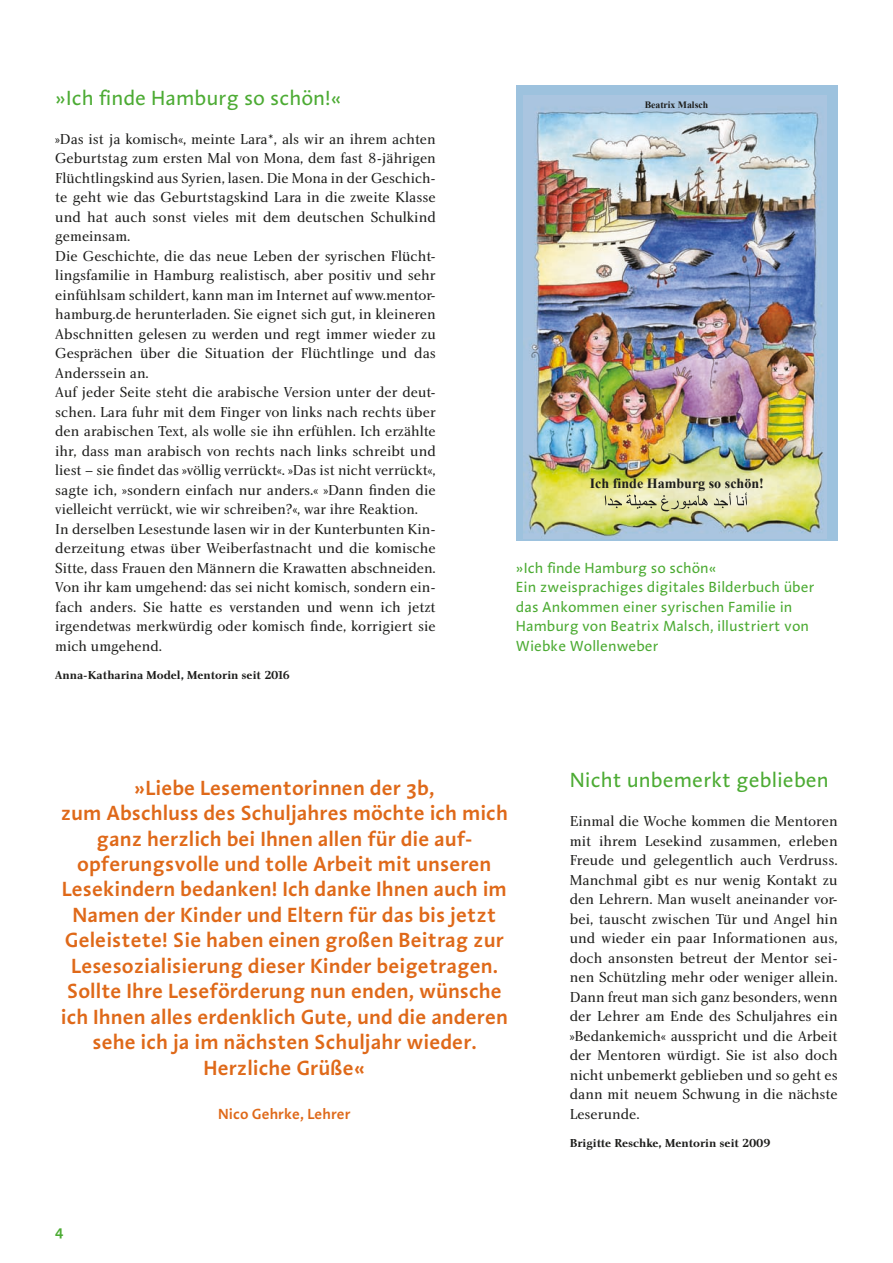
<style>
.page{position:relative;width:893px;height:1263px;background:#fff}
.page>*{position:absolute;margin:0;border:0;box-sizing:border-box;transform-origin:0 0}
.t1{font:600 21px/25.5px "Aroma LT";color:#df6919;text-align:center}
.t2{font:21px "Aroma LT";color:#4cab33}
.t3{font:15px/19.5px "Charlotte Book Plain";color:#1d1d1b}
.t4{font:15px/19.5px "Aroma LT";color:#4cab33}
.t5{font:600 15px "Aroma LT";color:#df6919}
.t6{font:600 15px "Aroma LT";color:#4cab33}
.t7{font:700 14.1px "Times New Roman";color:#1d1d1b}
.t8{font:12px "Charlotte Bold Plain";color:#1d1d1b}
.t9{font:700 9.75px "Times New Roman";color:#1d1d1b}
</style>
<div class="page">
<div style="left:516px;top:85px;width:322px;height:455px;background:#9dc2de"></div>
<img style="left:524px;top:96px;width:302px;height:443px">
<svg style="left:605px;top:494px;width:103px;height:17px;background:#cccb9d"></svg>
<svg style="left:714px;top:493px;width:33px;height:15px"></svg>
<h1 class="t2" style="left:55px;top:84px;width:288px">»Ich finde Hamburg so schön!«</h1>
<p class="t3" style="left:55px;top:129px;width:382px">»Das ist ja komisch«, meinte Lara*, als wir an ihrem achten Geburtstag zum ersten Mal von Mona, dem fast 8-jährigen Flüchtlingskind aus Syrien, lasen. Die Mona in der Geschich&shy;te geht wie das Geburtstagskind Lara in die zweite Klasse und hat auch sonst vieles mit dem deutschen Schulkind gemeinsam.<br>Die Geschichte, die das neue Leben der syrischen Flücht&shy;lingsfamilie in Hamburg realistisch, aber positiv und sehr einfühlsam schildert, kann man im Internet auf www.mentor&shy;hamburg.de herunterladen. Sie eignet sich gut, in kleineren Abschnitten gelesen zu werden und regt immer wieder zu Gesprächen über die Situation der Flüchtlinge und das Anderssein an.<br>Auf jeder Seite steht die arabische Version unter der deut&shy;schen. Lara fuhr mit dem Finger von links nach rechts über den arabischen Text, als wolle sie ihn erfühlen. Ich erzählte ihr, dass man arabisch von rechts nach links schreibt und liest – sie findet das »völlig verrückt«. »Das ist nicht verrückt«, sagte ich, »sondern einfach nur anders.« »Dann finden die vielleicht verrückt, wie wir schreiben?«, war ihre Reaktion.<br>In derselben Lesestunde lasen wir in der Kunterbunten Kin&shy;derzeitung etwas über Weiberfastnacht und die komische Sitte, dass Frauen den Männern die Krawatten abschneiden.<br>Von ihr kam umgehend: das sei nicht komisch, sondern ein&shy;fach anders. Sie hatte es verstanden und wenn ich jetzt irgendetwas merkwürdig oder komisch finde, korrigiert sie mich umgehend.</p>
<p class="t8" style="left:55px;top:668px;width:236px">Anna-Katharina Model, Mentorin seit 2016</p>
<p class="t9" style="left:645px;top:98px;width:65px">Beatrix Malsch</p>
<p class="t7" style="left:590px;top:473px;width:176px">Ich finde Hamburg so schön!</p>
<p class="t4" style="left:516px;top:557px;width:300px">»Ich finde Hamburg so schön«<br>Ein zweisprachiges digitales Bilderbuch über das Ankommen einer syrischen Familie in Hamburg von Beatrix Malsch, illustriert von Wiebke Wollenweber</p>
<p class="t1" style="left:61px;top:774px;width:449px">»Liebe Lesementorinnen der 3b,<br>zum Abschluss des Schuljahres möchte ich mich ganz herzlich bei Ihnen allen für die auf&shy;opferungsvolle und tolle Arbeit mit unseren Lesekindern bedanken! Ich danke Ihnen auch im Namen der Kinder und Eltern für das bis jetzt Geleistete! Sie haben einen großen Beitrag zur Lesesozialisierung dieser Kinder beigetragen.<br>Sollte Ihre Leseförderung nun enden, wünsche ich Ihnen alles erdenklich Gute, und die anderen sehe ich ja im nächsten Schuljahr wieder.<br>Herzliche Grüße«</p>
<p class="t5" style="left:218px;top:1104px;width:134px">Nico Gehrke, Lehrer</p>
<p class="t6" style="left:55px;top:1221px;width:10px">4</p>
<h1 class="t2" style="left:570px;top:767px;width:261px">Nicht unbemerkt geblieben</h1>
<p class="t3" style="left:570px;top:811px;width:269px;text-align:justify">Einmal die Woche kommen die Mentoren mit ihrem Lesekind zusammen, erleben Freude und gelegentlich auch Verdruss.<br>Manchmal gibt es nur wenig Kontakt zu den Lehrern. Man wuselt aneinander vor&shy;bei, tauscht zwischen Tür und Angel hin und wieder ein paar Informationen aus, doch ansonsten betreut der Mentor sei&shy;nen Schützling mehr oder weniger allein.<br>Dann freut man sich ganz besonders, wenn der Lehrer am Ende des Schuljahres ein »Bedankemich« ausspricht und die Arbeit der Mentoren würdigt. Sie ist also doch nicht unbemerkt geblieben und so geht es dann mit neuem Schwung in die nächste Leserunde.</p>
<p class="t8" style="left:570px;top:1136px;width:202px">Brigitte Reschke, Mentorin seit 2009</p>
</div>
